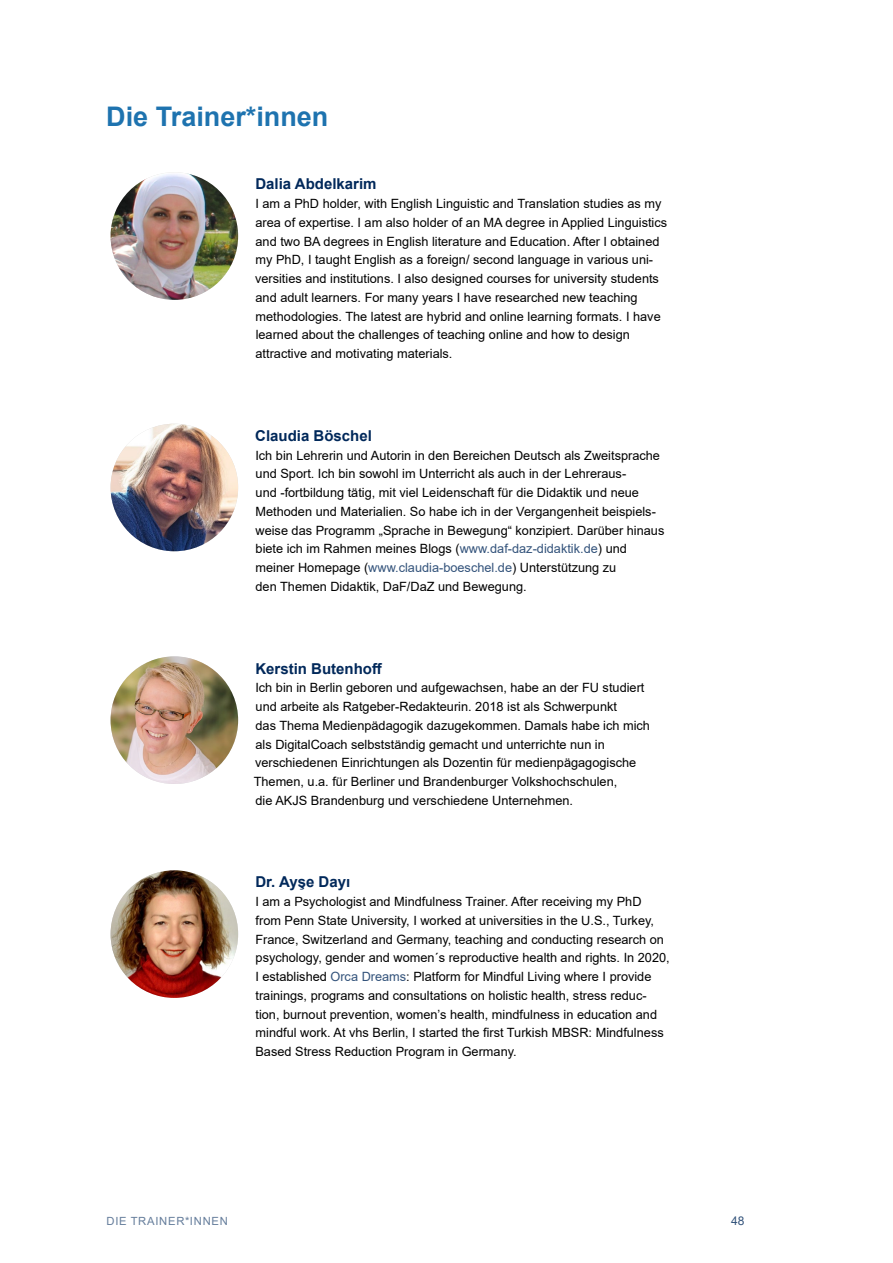
<style>
.page{position:relative;width:893px;height:1263px;background:#fff}
.page>*{position:absolute;margin:0;border:0;box-sizing:border-box;transform-origin:0 0}
.t1{font:700 27px "Arial";color:#1e73af}
.H2_Trainer{font:700 15px "Arial";color:#00285a}
.P_Text_Trainer{font:12.75px/18.8px "Arial";color:#000}
.t2{font:12px "Arial";color:#33537b}
.t3{font:11.25px "Arial";color:#667e9c}
.s1{color:#33537b}
</style>
<div class="page">
<img style="left:111px;top:172px;width:127px;height:128px;border-radius:64px">
<img style="left:111px;top:424px;width:127px;height:127px;border-radius:64px">
<img style="left:111px;top:656px;width:127px;height:128px;border-radius:64px">
<img style="left:111px;top:870px;width:127px;height:128px;border-radius:64px">
<h1 class="t1" style="left:106px;top:97px;width:224px">Die Trainer*innen</h1>
<h2 class="H2_Trainer" style="left:255px;top:174px;width:123px">Dalia Abdelkarim</h2>
<p class="P_Text_Trainer" style="left:255px;top:194px;width:414px">I am a PhD holder, with English Linguistic and Translation studies as my area of expertise. I am also holder of an MA degree in Applied Linguistics and two BA degrees in English literature and Education. After I obtained my PhD, I taught English as a foreign/ second language in various uni&shy;versities and institutions. I also designed courses for university students and adult learners. For many years I have researched new teaching methodologies. The latest are hybrid and online learning formats. I have learned about the challenges of teaching online and how to design attractive and motivating materials.</p>
<h2 class="H2_Trainer" style="left:255px;top:425px;width:118px">Claudia Böschel</h2>
<p class="P_Text_Trainer" style="left:255px;top:446px;width:411px">Ich bin Lehrerin und Autorin in den Bereichen Deutsch als Zweitsprache und Sport. Ich bin sowohl im Unterricht als auch in der Lehreraus-<br>und -fortbildung tätig, mit viel Leidenschaft für die Didaktik und neue Methoden und Materialien. So habe ich in der Vergangenheit beispiels&shy;weise das Programm „Sprache in Bewegung“ konzipiert. Darüber hinaus biete ich im Rahmen meines Blogs (<span class="s1">www.daf-daz-didaktik.de</span>) und meiner Homepage (<span class="s1">www.claudia-boeschel.de</span>) Unterstützung zu<br>den Themen Didaktik, DaF/DaZ und Bewegung.</p>
<h2 class="H2_Trainer" style="left:255px;top:658px;width:128px">Kerstin Butenhoff</h2>
<p class="P_Text_Trainer" style="left:254px;top:678px;width:398px">Ich bin in Berlin geboren und aufgewachsen, habe an der FU studiert und arbeite als Ratgeber-Redakteurin. 2018 ist als Schwerpunkt<br>das Thema Medienpädagogik dazugekommen. Damals habe ich mich als DigitalCoach selbstständig gemacht und unterrichte nun in verschiedenen Einrichtungen als Dozentin für medienpägagogische Themen, u.a. für Berliner und Brandenburger Volkshochschulen,<br>die AKJS Brandenburg und verschiedene Unternehmen.</p>
<h2 class="H2_Trainer" style="left:255px;top:871px;width:96px">Dr. Ayşe Dayı</h2>
<p class="P_Text_Trainer" style="left:255px;top:892px;width:416px">I am a Psychologist and Mindfulness Trainer. After receiving my PhD from Penn State University, I worked at universities in the U.S., Turkey, France, Switzerland and Germany, teaching and conducting research on psychology, gender and women´s reproductive health and rights. In 2020, I established <span class="s1">Orca Dreams</span>: Platform for Mindful Living where I provide trainings, programs and consultations on holistic health, stress reduc&shy;tion, burnout prevention, women’s health, mindfulness in education and mindful work. At vhs Berlin, I started the first Turkish MBSR: Mindfulness Based Stress Reduction Program in Germany.</p>
<p class="t3" style="left:106px;top:1213px;width:41px">Die Trainer</p>
<p class="t3" style="left:185px;top:1213px;width:13px">*innen</p>
<p class="t2" style="left:731px;top:1212px;width:15px">48</p>
</div>
